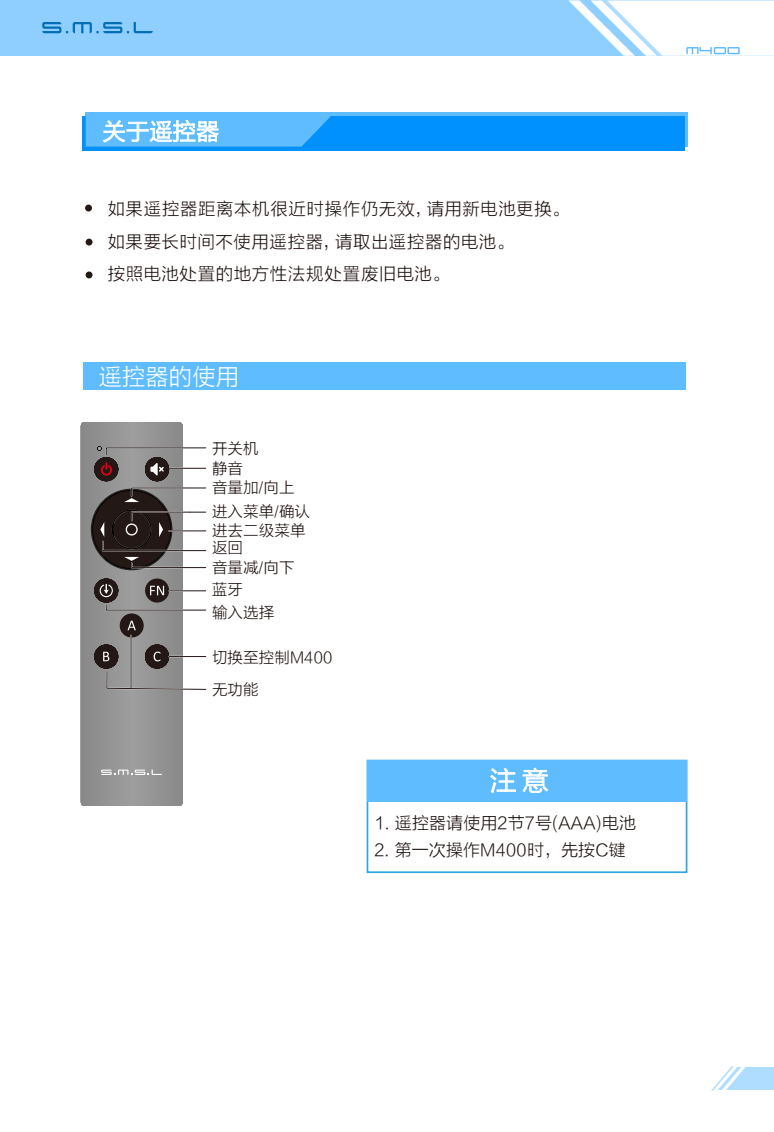
<style>
.page{position:relative;width:774px;height:1132px;background:#fff}
.page>*{position:absolute;margin:0;border:0;box-sizing:border-box;transform-origin:0 0}
.t1{font:26.7px "FZLTXHK";color:#fff}
.t2{font:23.4px "FZLTXHK";color:#fff}
.t3{font:17.4px/32.4px "FZLTXHK";letter-spacing:.025em;color:#231815}
.t4{font:17.1px "FZLTXHK";color:#231815}
.t5{font:15.6px/19.5px "FZLTXHK";color:#231815}
</style>
<div class="page">
<div style="left:83px;top:362px;width:602px;height:28px;background:#5ebcff"></div>
<div style="left:367px;top:760px;width:319px;height:41px;background:#5ebcff"></div>
<svg style="left:490px;top:768px;width:26px;height:24px"></svg>
<svg style="left:523px;top:767px;width:25px;height:25px"></svg>
<svg style="left:81px;top:423px;width:101px;height:381px;background:#909090"></svg>
<div style="left:93px;top:490px;width:77px;height:78px;background:#231815;border-radius:50%"></div>
<div style="left:94px;top:457px;width:24px;height:24px;background:#231815;border-radius:50%"></div>
<div style="left:95px;top:457px;width:23px;height:24px;background:#231815;border-radius:50%"></div>
<div style="left:95px;top:457px;width:23px;height:23px;background:#231815;border-radius:50%"></div>
<svg style="left:101px;top:462px;width:11px;height:13px"></svg>
<svg style="left:94px;top:578px;width:24px;height:24px"></svg>
<svg style="left:95px;top:578px;width:23px;height:24px"></svg>
<div style="left:95px;top:579px;width:23px;height:23px;background:#231815;border-radius:50%"></div>
<svg style="left:100px;top:583px;width:13px;height:14px"></svg>
<svg style="left:101px;top:769px;width:61px;height:5px"></svg>
<hr style="left:169px;top:467px;width:37px;height:2px;background:#fff">
<hr style="left:169px;top:467px;width:37px;height:1px;background:#231815">
<svg style="left:97px;top:446px;width:110px;height:10px"></svg>
<svg style="left:124px;top:486px;width:83px;height:16px"></svg>
<svg style="left:105px;top:603px;width:102px;height:8px"></svg>
<div style="left:145px;top:644px;width:24px;height:24px;background:#231815;border-radius:50%"></div>
<div style="left:146px;top:644px;width:23px;height:24px;background:#231815;border-radius:50%"></div>
<svg style="left:154px;top:651px;width:7px;height:10px"></svg>
<svg style="left:94px;top:644px;width:24px;height:24px"></svg>
<div style="left:95px;top:644px;width:23px;height:24px;background:#231815;border-radius:50%"></div>
<svg style="left:103px;top:651px;width:6px;height:10px"></svg>
<div style="left:120px;top:613px;width:24px;height:24px;background:#231815;border-radius:50%"></div>
<svg style="left:128px;top:620px;width:8px;height:10px"></svg>
<div style="left:145px;top:578px;width:24px;height:24px;background:#231815;border-radius:50%"></div>
<svg style="left:150px;top:585px;width:14px;height:10px"></svg>
<div style="left:145px;top:457px;width:24px;height:24px;background:#231815;border-radius:50%"></div>
<div style="left:146px;top:457px;width:23px;height:23px;background:#231815;border-radius:50%"></div>
<svg style="left:150px;top:463px;width:14px;height:12px"></svg>
<hr style="left:169px;top:590px;width:37px;height:1px;background:#231815">
<hr style="left:169px;top:655px;width:37px;height:2px;background:#231815">
<hr style="left:130px;top:635px;width:2px;height:53px;background:#fff">
<svg style="left:100px;top:510px;width:107px;height:59px"></svg>
<hr style="left:169px;top:530px;width:37px;height:1px;background:#231815">
<svg style="left:105px;top:669px;width:102px;height:21px"></svg>
<hr style="left:131px;top:635px;width:1px;height:53px;background:#231815">
<svg style="left:335px;top:112px;width:353px;height:34px;background:#4bb3ff"></svg>
<div style="left:82px;top:117px;width:602px;height:34px;background:#0091ff"></div>
<svg style="left:86px;top:112px;width:249px;height:34px;background:#6cc1ff"></svg>
<div style="left:0;top:0;width:774px;height:55px;background:#8ecfff"></div>
<svg style="left:42px;top:22px;width:111px;height:11px"></svg>
<div style="left:675px;top:1066px;width:99px;height:23px;background:#aeddff"></div>
<svg style="left:675px;top:1066px;width:71px;height:24px"></svg>
<div style="left:85px;top:204px;width:7px;height:7px;background:#231815;border-radius:50%"></div>
<div style="left:86px;top:238px;width:7px;height:7px;background:#231815;border-radius:50%"></div>
<div style="left:86px;top:271px;width:7px;height:7px;background:#231815;border-radius:50%"></div>
<svg style="left:568px;top:0;width:206px;height:56px"></svg>
<h2 class="t2" style="left:103px;top:119px;width:118px">关于遥控器</h2>
<p class="t3" style="left:108px;top:193px;width:463px">如果遥控器距离本机很近时操作仍无效，请用新电池更换。如果要长时间不使用遥控器，请取出遥控器的电池。<br>按照电池处置的地方性法规处置废旧电池。</p>
<h2 class="t2" style="left:99px;top:364px;width:142px">遥控器的使用</h2>
<p class="t5" style="left:212px;top:439px;width:48px">开关机静音</p>
<p class="t5" style="left:212px;top:502px;width:100px">进入菜单/确认进去二级菜单</p>
<p class="t5" style="left:212px;top:558px;width:84px">音量减/向下</p>
<p class="t5" style="left:212px;top:603px;width:64px">输入选择</p>
<p class="t5" style="left:212px;top:648px;width:122px">切换至控制M400</p>
<p class="t5" style="left:212px;top:478px;width:84px">音量加/向上</p>
<p class="t5" style="left:212px;top:537px;width:33px">返回</p>
<p class="t5" style="left:212px;top:580px;width:33px">蓝牙</p>
<p class="t5" style="left:212px;top:680px;width:48px">无功能</p>
<h1 class="t1" style="left:490px;top:766px;width:60px">注意</h1>
<p class="t4" style="left:374px;top:813px;width:263px">1. 遥控器请使用2节7号(AAA)电池</p>
<p class="t4" style="left:374px;top:840px;width:253px">2. 第一次操作M400时，先按C键</p>
</div>
